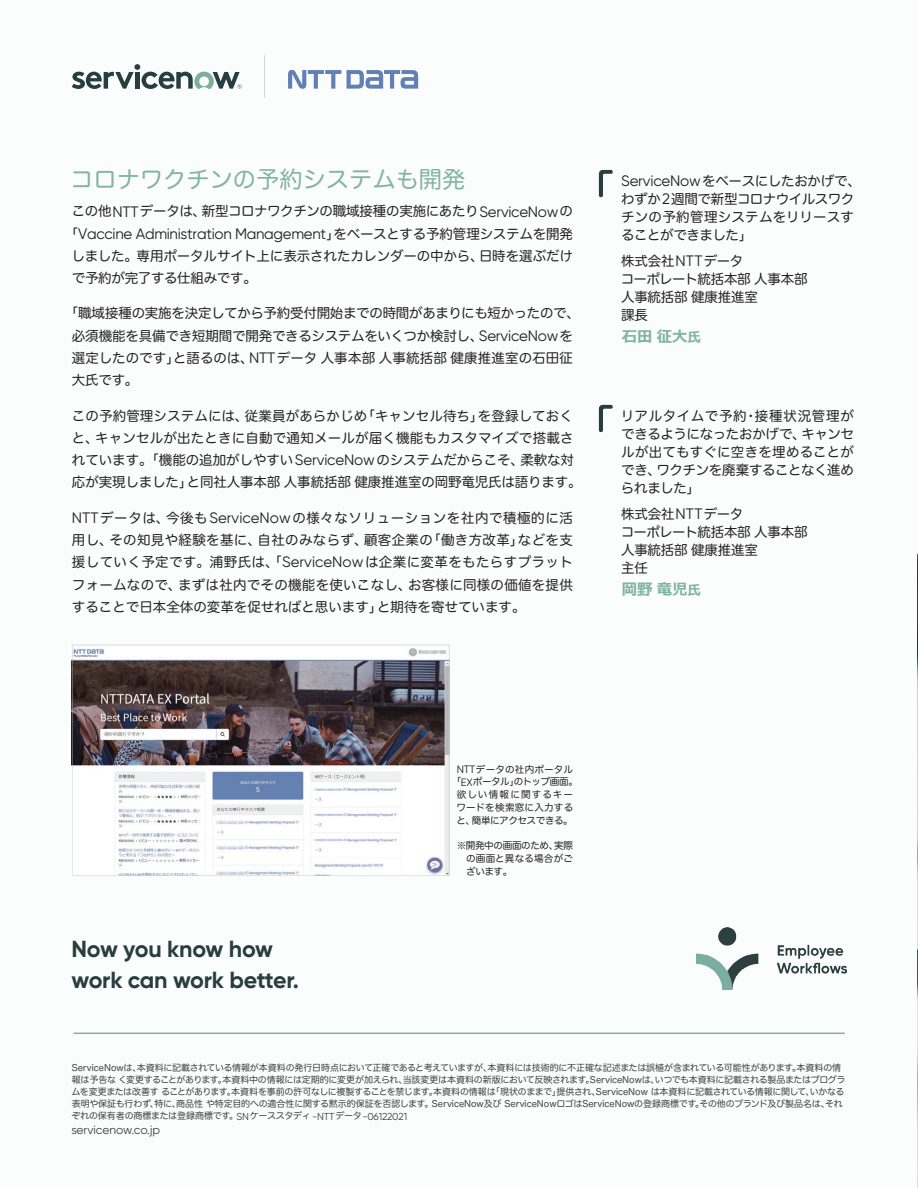
<style>
.page{position:relative;width:918px;height:1188px;background:#fff}
.page>*{position:absolute;margin:0;border:0;box-sizing:border-box;transform-origin:0 0}
.t1{font:700 23.25px/31px "Gilroy";letter-spacing:-.01em;color:#283d3f}
.t2{font:23.25px "Hira Maru Pro W4";color:#81b5a2}
.t3{font:700 15.3px "Meiryo";color:#81b5a2}
.t4{font:15.15px "Gilroy";letter-spacing:-.02em;color:#231f20}
.t5{font:13.5px/22.4px "Hira Maru Pro W4";letter-spacing:-.01em;color:#231f20}
.t6{font:12px "Gilroy";color:#3e3e3f}
.t7{font:9.6px/12.8px "Hira Maru Pro W4";letter-spacing:.01em;color:#231f20;text-align:center}
.t8{font:9px/12px "Hira Maru Pro W4";letter-spacing:-.02em;color:#3e3e3f}
.s1{font-family:"Gilroy";font-size:15.15px}
.s2{font-family:"Hira Maru Pro W4";font-size:13.5px}
.s3{font-size:13.35px}
.s4{font-family:"Gilroy";font-size:10.65px}
.s5{font-family:"Gilroy";font-size:10.05px}
</style>
<div class="page">
<div style="left:0;top:0;width:917px;height:1188px;background:#fbfcfc"></div>
<hr style="left:74px;top:1033px;width:771px;height:1px;background:#81b5a2">
<svg style="left:599px;top:170px;width:14px;height:27px"></svg>
<svg style="left:599px;top:405px;width:14px;height:27px"></svg>
<img style="left:697px;top:927px;width:149px;height:62px">
<img style="left:917px;top:555px;width:1px;height:633px">
<hr style="left:264px;top:55px;width:1px;height:43px;background:#d3d4d5">
<svg style="left:72px;top:64px;width:170px;height:25px"></svg>
<svg style="left:288px;top:70px;width:130px;height:19px"></svg>
<img style="left:72px;top:645px;width:377px;height:231px">
<h1 class="t2" style="left:70px;top:159px;width:397px">コロナワクチンの予約システムも開発</h1>
<p class="t5" style="left:72px;top:199px;width:503px">この他<span class="s1">NTT</span>データは、新型コロナワクチンの職域接種の実施にあたり<span class="s1">ServiceNow</span>の</p>
<p class="t4" style="left:65px;top:224px;width:510px"><span class="s2">「</span>Vaccine Administration Management<span class="s2">」をベースとする予約管理システムを開発</span></p>
<p class="t5" style="left:72px;top:244px;width:503px">しました。専用ポータルサイト上に表示されたカレンダーの中から、日時を選ぶだけで予約が完了する仕組みです。</p>
<p class="t5" style="left:72px;top:301px;width:510px;text-indent:-7px">「職域接種の実施を決定してから予約受付開始までの時間があまりにも短かったので、必須機能を具備でき短期間で開発できるシステムをいくつか検討し、<span class="s1">ServiceNow</span>を選定したのです」と語るのは、<span class="s1">NTT</span>データ人事本部人事統括部健康推進室の石田征大氏です。</p>
<p class="t5" style="left:72px;top:403px;width:511px">この予約管理システムには、従業員があらかじめ「キャンセル待ち」を登録しておくと、キャンセルが出たときに自動で通知メールが届く機能もカスタマイズで搭載されています。「機能の追加がしやすい<span class="s1">ServiceNow</span>のシステムだからこそ、柔軟な対応が実現しました」と同社人事本部人事統括部健康推進室の岡野竜児氏は語ります。</p>
<p class="t5" style="left:72px;top:505px;width:503px;text-align:justify"><span class="s1">NTT</span>データは、今後も<span class="s1">ServiceNow</span>の様々なソリューションを社内で積極的に活用し、その知見や経験を基に、自社のみならず、顧客企業の「働き方改革」などを支援していく予定です。浦野氏は、「<span class="s1">ServiceNow</span>は企業に変革をもたらすプラットフォームなので、まずは社内でその機能を使いこなし、お客様に同様の価値を提供することで日本全体の変革を促せればと思います」と期待を寄せています。</p>
<p class="t5" style="left:621px;top:171px;width:241px;line-height:18px"><span class="s1">ServiceNow</span>をベースにしたおかげで、わずか<span class="s1">2</span>週間で新型コロナウイルスワクチンの予約管理システムをリリースすることができました」</p>
<p class="t5" style="left:621px;top:251px;width:188px;line-height:18px">株式会社<span class="s1">NTT</span>データ<br>コーポレート統括本部人事本部人事統括部健康推進室<br>課長</p>
<p class="t3" style="left:622px;top:326px;width:81px">石田征大<span class="s3">氏</span></p>
<p class="t5" style="left:621px;top:406px;width:235px;line-height:18.1px;text-align:justify">リアルタイムで予約・接種状況管理ができるようになったおかげで、キャンセルが出てもすぐに空きを埋めることができ、ワクチンを廃棄することなく進められました」</p>
<p class="t5" style="left:621px;top:504px;width:188px;line-height:18px">株式会社<span class="s1">NTT</span>データ<br>コーポレート統括本部人事本部人事統括部健康推進室<br>主任</p>
<p class="t3" style="left:622px;top:579px;width:81px">岡野竜児<span class="s3">氏</span></p>
<h1 class="t1" style="left:71px;top:933px;width:229px">Now you know how work can work better.</h1>
<p class="t7" style="left:452px;top:762px;width:128px"><span class="s4">NTT</span>データの社内ポータル「<span class="s4">EX</span>ポータル」のトップ画面。欲しい情報に関するキーワードを検索窓に入力すると、簡単にアクセスできる。</p>
<p class="t7" style="left:466px;top:839px;width:109px;text-align:justify;text-indent:-9px">※開発中の画面のため、実際の画面と異なる場合がございます。</p>
<p class="t8" style="left:71px;top:1061px;width:776px">ServiceNowは、本資料に記載されている情報が本資料の発行日時点において正確であると考えていますが、本資料には技術的に不正確な記述または誤植が含まれている可能性があります。本資料の情報は予告なく変更することがあります。本資料中の情報には定期的に変更が加えられ、当該変更は本資料の新版において反映されます。ServiceNowは、いつでも本資料に記載される製品またはプログラムを変更または改善することがあります。本資料を事前の許可なしに複製することを禁じます。本資料の情報は「現状のままで」提供され、ServiceNow は本資料に記載されている情報に関して、いかなる表明や保証も行わず、特に、商品性や特定目的への適合性に関する黙示的保証を否認します。ServiceNow及び ServiceNowロゴはServiceNowの登録商標です。その他のブランド及び製品名は、それぞれの保有者の商標または登録商標です。<span class="s5">SN</span>ケーススタディ <span class="s5">-NTT</span>データ<span class="s5">-06122021</span></p>
<p class="t6" style="left:71px;top:1122px;width:90px">servicenow.co.jp</p>
</div>
